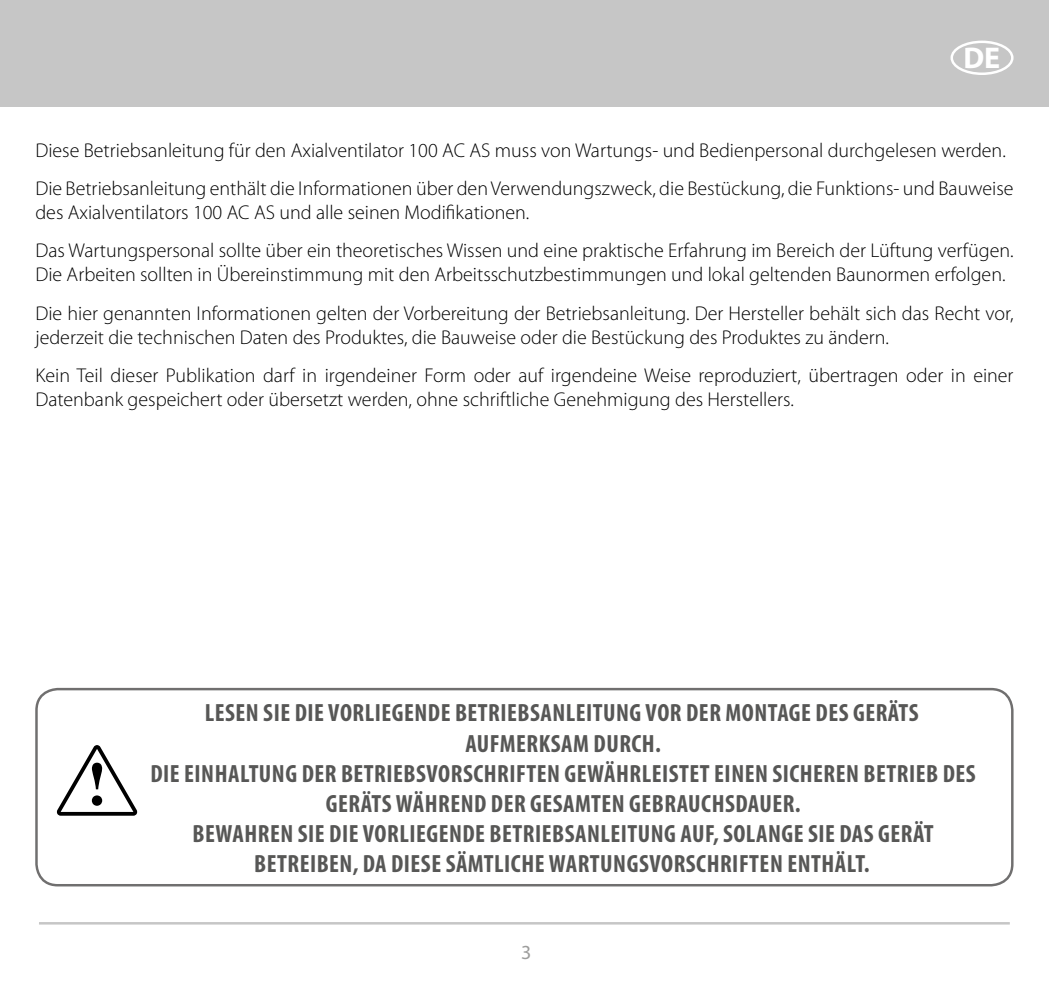
<style>
.page{position:relative;width:1049px;height:993px;background:#fff}
.page>*{position:absolute;margin:0;border:0;box-sizing:border-box;transform-origin:0 0}
.t1{font:700 30px "Myriad Pro";color:#fff}
.t2{font:700 condensed 25px/30px "Myriad Pro";letter-spacing:.02em;color:#575756;text-align:center}
.t3{font:300 20px/38.2px "Myriad Pro";color:#000}
.t4{font:20px "Myriad Pro";color:#9d9d9c}
</style>
<div class="page">
<div style="left:0;top:0;width:1049px;height:106px;background:#c6c6c6"></div>
<div style="left:950px;top:41px;width:63px;height:34px;border:2px solid #fff;border-radius:50%"></div>
<hr style="left:39px;top:921px;width:971px;height:3px;background:#c6c6c6">
<div style="left:35px;top:687px;width:978px;height:199px;border:2px solid #706f6f;border-radius:21px"></div>
<svg style="left:57px;top:745px;width:80px;height:70px"></svg>
<h1 class="t1" style="left:963px;top:38px;width:38px">DE</h1>
<p class="t3" style="left:35px;top:131px;width:980px">Diese Betriebsanleitung für den Axialventilator 100 AC AS muss von Wartungs- und Bedienpersonal durchgelesen werden.<br>Die Betriebsanleitung enthält die Informationen über den Verwendungszweck, die Bestückung, die Funktions- und Bauweise</p>
<p class="t3" style="left:35px;top:193px;width:979px">des Axialventilators 100 AC AS und alle seinen Modifikationen.<br>Das Wartungspersonal sollte über ein theoretisches Wissen und eine praktische Erfahrung im Bereich der Lüftung verfügen.</p>
<p class="t3" style="left:35px;top:256px;width:979px">Die Arbeiten sollten in Übereinstimmung mit den Arbeitsschutzbestimmungen und lokal geltenden Baunormen erfolgen.<br>Die hier genannten Informationen gelten der Vorbereitung der Betriebsanleitung. Der Hersteller behält sich das Recht vor,</p>
<p class="t3" style="left:35px;top:318px;width:979px">jederzeit die technischen Daten des Produktes, die Bauweise oder die Bestückung des Produktes zu ändern.<br>Kein Teil dieser Publikation darf in irgendeiner Form oder auf irgendeine Weise reproduziert, übertragen oder in einer</p>
<p class="t3" style="left:35px;top:380px;width:760px">Datenbank gespeichert oder übersetzt werden, ohne schriftliche Genehmigung des Herstellers.</p>
<p class="t2" style="left:150px;top:697px;width:827px">LESEN SIE DIE VORLIEGENDE BETRIEBSANLEITUNG VOR DER MONTAGE DES GERÄTS AUFMERKSAM DURCH.<br>DIE EINHALTUNG DER BETRIEBSVORSCHRIFTEN GEWÄHRLEISTET EINEN SICHEREN BETRIEB DES GERÄTS WÄHREND DER GESAMTEN GEBRAUCHSDAUER.<br>BEWAHREN SIE DIE VORLIEGENDE BETRIEBSANLEITUNG AUF, SOLANGE SIE DAS GERÄT BETREIBEN, DA DIESE SÄMTLICHE WARTUNGSVORSCHRIFTEN ENTHÄLT.</p>
<p class="t4" style="left:521px;top:939px;width:12px">3</p>
</div>
